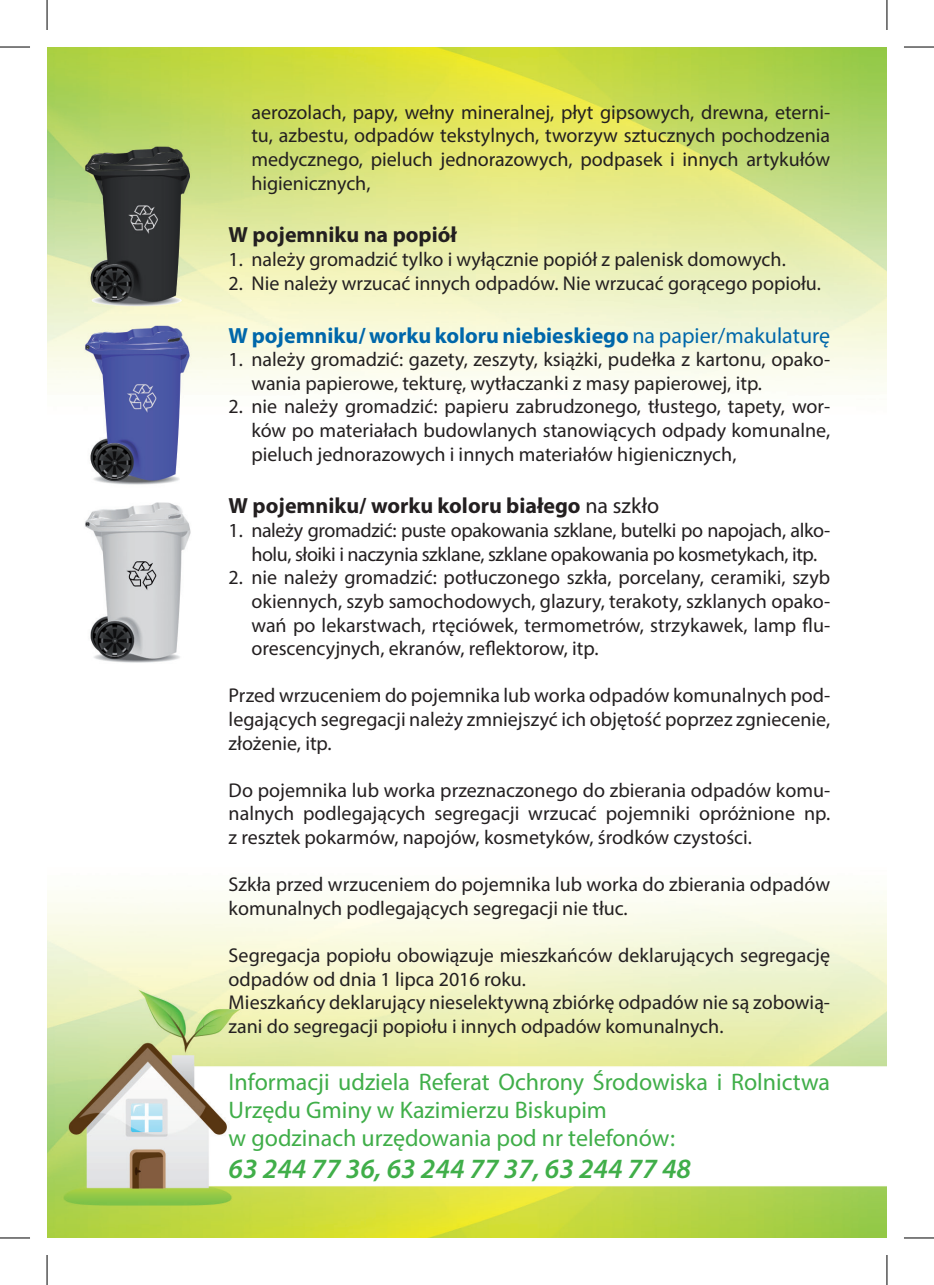
<style>
.page{position:relative;width:934px;height:1285px;background:#fff}
.page>*{position:absolute;margin:0;border:0;box-sizing:border-box;transform-origin:0 0}
.t1{font:italic 600 28px "Myriad Pro";color:#40ae49}
.t2{font:24px/28px "Myriad Pro";color:#40ae49}
.t3{font:700 22px "Myriad Pro";color:#231f20}
.t4{font:700 22px "Myriad Pro";color:#0067aa}
.t5{font:20px/23.6px "Myriad Pro";color:#231f20;text-align:justify}
.t6{font:20px/23.6px "Myriad Pro";letter-spacing:-.02em;color:#231f20;text-align:center}
.s1{font-weight:400}
</style>
<div class="page">
<img style="left:47px;top:47px;width:839px;height:1191px">
<hr style="left:0;top:47px;width:30px;height:1px;background:#000">
<hr style="left:903px;top:47px;width:30px;height:1px;background:#000">
<hr style="left:0;top:1237px;width:30px;height:1px;background:#000">
<hr style="left:903px;top:1237px;width:30px;height:1px;background:#000">
<hr style="left:47px;top:0;width:1px;height:30px;background:#000">
<hr style="left:47px;top:1255px;width:1px;height:30px;background:#000">
<hr style="left:886px;top:0;width:1px;height:30px;background:#000">
<hr style="left:886px;top:1255px;width:1px;height:30px;background:#000">
<p class="t5" style="left:251px;top:100px;width:580px">aerozolach, papy, wełny mineralnej, płyt gipsowych, drewna, eterni&shy;tu, azbestu, odpadów tekstylnych, tworzyw sztucznych pochodzenia medycznego, pieluch jednorazowych, podpasek i innych artykułów higienicznych,</p>
<p class="t3" style="left:228px;top:221px;width:230px">W pojemniku na popiół</p>
<p class="t5" style="left:228px;top:247px;width:558px">1. należy gromadzić tylko i wyłącznie popiół z palenisk domowych.</p>
<p class="t5" style="left:228px;top:271px;width:593px">2. Nie należy wrzucać innych odpadów. Nie wrzucać gorącego popiołu.</p>
<p class="t4" style="left:228px;top:321px;width:602px">W pojemniku/ worku koloru niebieskiego <span class="s1">na papier/makulaturę</span></p>
<p class="t5" style="left:251px;top:347px;width:580px;text-indent:-23px">1. należy gromadzić: gazety, zeszyty, książki, pudełka z kartonu, opako&shy;wania papierowe, tekturę, wytłaczanki z masy papierowej, itp.</p>
<p class="t5" style="left:251px;top:394px;width:580px;text-indent:-23px">2. nie należy gromadzić: papieru zabrudzonego, tłustego, tapety, wor&shy;ków po materiałach budowlanych stanowiących odpady komunalne, pieluch jednorazowych i innych materiałów higienicznych,</p>
<p class="t3" style="left:228px;top:492px;width:432px">W pojemniku/ worku koloru białego <span class="s1">na szkło</span></p>
<p class="t6" style="left:228px;top:518px;width:602px">1. należy gromadzić: puste opakowania szklane, butelki po napojach, alko&shy;holu, słoiki i naczynia szklane, szklane opakowania po kosmetykach, itp.</p>
<p class="t5" style="left:251px;top:565px;width:580px;text-indent:-23px">2. nie należy gromadzić: potłuczonego szkła, porcelany, ceramiki, szyb okiennych, szyb samochodowych, glazury, terakoty, szklanych opako&shy;wań po lekarstwach, rtęciówek, termometrów, strzykawek, lamp flu&shy;orescencyjnych, ekranów, reflektorow, itp.</p>
<p class="t5" style="left:228px;top:683px;width:602px">Przed wrzuceniem do pojemnika lub worka odpadów komunalnych pod&shy;legających segregacji należy zmniejszyć ich objętość poprzez zgniecenie, złożenie, itp.</p>
<p class="t5" style="left:228px;top:778px;width:602px">Do pojemnika lub worka przeznaczonego do zbierania odpadów komu&shy;nalnych podlegających segregacji wrzucać pojemniki opróżnione np. z resztek pokarmów, napojów, kosmetyków, środków czystości.</p>
<p class="t5" style="left:228px;top:872px;width:602px">Szkła przed wrzuceniem do pojemnika lub worka do zbierania odpadów komunalnych podlegających segregacji nie tłuc.</p>
<p class="t5" style="left:228px;top:943px;width:602px;text-align:left">Segregacja popiołu obowiązuje mieszkańców deklarujących segregację odpadów od dnia 1 lipca 2016 roku.<br>Mieszkańcy deklarujący nieselektywną zbiórkę odpadów nie są zobowią&shy;zani do segregacji popiołu i innych odpadów komunalnych.</p>
<p class="t2" style="left:228px;top:1067px;width:602px">Informacji udziela Referat Ochrony Środowiska i Rolnictwa<br>Urzędu Gminy w Kazimierzu Biskupim<br>w godzinach urzędowania pod nr telefonów:</p>
<h1 class="t1" style="left:228px;top:1151px;width:464px">63 244 77 36, 63 244 77 37, 63 244 77 48</h1>
</div>
